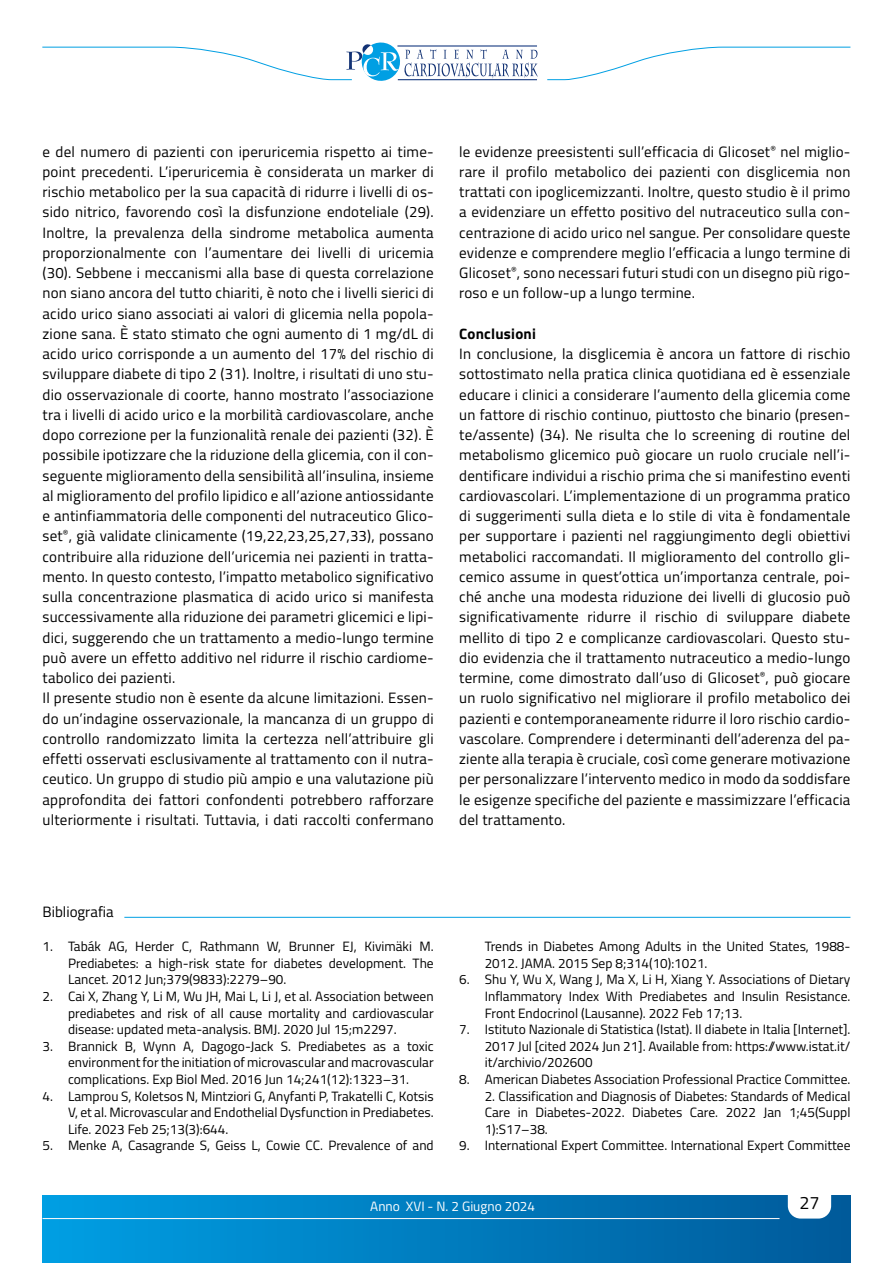
<style>
.page{position:relative;width:893px;height:1263px;background:#fff}
.page>*{position:absolute;margin:0;border:0;box-sizing:border-box;transform-origin:0 0}
.t1{font:18px "Titillium";color:#000}
.t2{font:15px/20.2px "Titillium";letter-spacing:.015em;color:#000;text-align:justify}
.t3{font:700 15px "Titillium";letter-spacing:.015em;color:#000}
.t4{font:13.5px/16.6px "Titillium";color:#000;text-align:justify}
.t5{font:13.5px "Titillium";color:#fff}
</style>
<div class="page">
<div style="left:43px;top:1195px;width:807px;height:68px;background:linear-gradient(to right,#019fe3,#015a9a)"></div>
<svg style="left:788px;top:1195px;width:43px;height:23px"></svg>
<hr style="left:43px;top:1218px;width:736px;height:1px;background:#fff">
<svg style="left:547px;top:46px;width:304px;height:34px"></svg>
<svg style="left:42px;top:42px;width:496px;height:39px"></svg>
<hr style="left:124px;top:917px;width:726px;height:1px;background:#009fe3">
<p class="t2" style="left:43px;top:141px;width:393px;text-align:left">e del numero di pazienti con iperuricemia rispetto ai time&shy;point precedenti. L’iperuricemia è considerata un marker di rischio metabolico per la sua capacità di ridurre i livelli di os&shy;sido nitrico, favorendo così la disfunzione endoteliale (29).<br>Inoltre, la prevalenza della sindrome metabolica aumenta proporzionalmente con l’aumentare dei livelli di uricemia (30). Sebbene i meccanismi alla base di questa correlazione non siano ancora del tutto chiariti, è noto che i livelli sierici di acido urico siano associati ai valori di glicemia nella popola&shy;zione sana. È stato stimato che ogni aumento di 1 mg/dL di acido urico corrisponde a un aumento del 17% del rischio di sviluppare diabete di tipo 2 (31). Inoltre, i risultati di uno stu&shy;dio osservazionale di coorte, hanno mostrato l’associazione tra i livelli di acido urico e la morbilità cardiovascolare, anche dopo correzione per la funzionalità renale dei pazienti (32). È possibile ipotizzare che la riduzione della glicemia, con il con&shy;seguente miglioramento della sensibilità all’insulina, insieme al miglioramento del profilo lipidico e all’azione antiossidante e antinfiammatoria delle componenti del nutraceutico Glico&shy;set<sup>®</sup>, già validate clinicamente (19,22,23,25,27,33), possano contribuire alla riduzione dell’uricemia nei pazienti in tratta&shy;mento. In questo contesto, l’impatto metabolico significativo sulla concentrazione plasmatica di acido urico si manifesta successivamente alla riduzione dei parametri glicemici e lipi&shy;dici, suggerendo che un trattamento a medio-lungo termine può avere un effetto additivo nel ridurre il rischio cardiome&shy;tabolico dei pazienti.<br>Il presente studio non è esente da alcune limitazioni. Essen&shy;do un’indagine osservazionale, la mancanza di un gruppo di controllo randomizzato limita la certezza nell’attribuire gli effetti osservati esclusivamente al trattamento con il nutra&shy;ceutico. Un gruppo di studio più ampio e una valutazione più approfondita dei fattori confondenti potrebbero rafforzare ulteriormente i risultati. Tuttavia, i dati raccolti confermano</p>
<p class="t2" style="left:459px;top:141px;width:393px">le evidenze preesistenti sull’efficacia di Glicoset<sup>®</sup> nel miglio&shy;rare il profilo metabolico dei pazienti con disglicemia non trattati con ipoglicemizzanti. Inoltre, questo studio è il primo a evidenziare un effetto positivo del nutraceutico sulla con&shy;centrazione di acido urico nel sangue. Per consolidare queste evidenze e comprendere meglio l’efficacia a lungo termine di Glicoset<sup>®</sup>, sono necessari futuri studi con un disegno più rigo&shy;roso e un follow-up a lungo termine.</p>
<p class="t3" style="left:459px;top:322px;width:78px">Conclusioni</p>
<p class="t2" style="left:459px;top:343px;width:393px">In conclusione, la disglicemia è ancora un fattore di rischio sottostimato nella pratica clinica quotidiana ed è essenziale educare i clinici a considerare l’aumento della glicemia come un fattore di rischio continuo, piuttosto che binario (presen&shy;te/assente) (34). Ne risulta che lo screening di routine del metabolismo glicemico può giocare un ruolo cruciale nell’i&shy;dentificare individui a rischio prima che si manifestino eventi cardiovascolari. L’implementazione di un programma pratico di suggerimenti sulla dieta e lo stile di vita è fondamentale per supportare i pazienti nel raggiungimento degli obiettivi metabolici raccomandati. Il miglioramento del controllo gli&shy;cemico assume in quest’ottica un’importanza centrale, poi&shy;ché anche una modesta riduzione dei livelli di glucosio può significativamente ridurre il rischio di sviluppare diabete mellito di tipo 2 e complicanze cardiovascolari. Questo stu&shy;dio evidenzia che il trattamento nutraceutico a medio-lungo termine, come dimostrato dall’uso di Glicoset<sup>®</sup>, può giocare un ruolo significativo nel migliorare il profilo metabolico dei pazienti e contemporaneamente ridurre il loro rischio cardio&shy;vascolare. Comprendere i determinanti dell’aderenza del pa&shy;ziente alla terapia è cruciale, così come generare motivazione per personalizzare l’intervento medico in modo da soddisfare le esigenze specifiche del paziente e massimizzare l’efficacia del trattamento.</p>
<p class="t2" style="left:43px;top:901px;width:73px">Bibliografia</p>
<p class="t4" style="left:68px;top:937px;width:367px;text-indent:-26px">1. Tabák AG, Herder C, Rathmann W, Brunner EJ, Kivimäki M.<br>Prediabetes: a high-risk state for diabetes development. The Lancet. 2012 Jun;379(9833):2279–90.</p>
<p class="t4" style="left:68px;top:987px;width:367px;text-indent:-26px">2. Cai X, Zhang Y, Li M, Wu JH, Mai L, Li J, et al. Association between prediabetes and risk of all cause mortality and cardiovascular disease: updated meta-analysis. BMJ. 2020 Jul 15;m2297.</p>
<p class="t4" style="left:68px;top:1037px;width:367px;text-indent:-26px">3. Brannick B, Wynn A, Dagogo-Jack S. Prediabetes as a toxic environment for the initiation of microvascular and macrovascular complications. Exp Biol Med. 2016 Jun 14;241(12):1323–31.</p>
<p class="t4" style="left:68px;top:1087px;width:367px;text-indent:-26px">4. Lamprou S, Koletsos N, Mintziori G, Anyfanti P, Trakatelli C, Kotsis V, et al. Microvascular and Endothelial Dysfunction in Prediabetes.<br>Life. 2023 Feb 25;13(3):644.</p>
<p class="t4" style="left:43px;top:1137px;width:393px">5. Menke A, Casagrande S, Geiss L, Cowie CC. Prevalence of and</p>
<p class="t4" style="left:485px;top:937px;width:367px">Trends in Diabetes Among Adults in the United States, 1988-<br>2012. JAMA. 2015 Sep 8;314(10):1021.</p>
<p class="t4" style="left:485px;top:971px;width:367px;text-indent:-26px">6. Shu Y, Wu X, Wang J, Ma X, Li H, Xiang Y. Associations of Dietary Inflammatory Index With Prediabetes and Insulin Resistance.<br>Front Endocrinol (Lausanne). 2022 Feb 17;13.</p>
<p class="t4" style="left:485px;top:1020px;width:367px;text-indent:-26px">7. Istituto Nazionale di Statistica (Istat). Il diabete in Italia [Internet].<br>2017 Jul [cited 2024 Jun 21]. Available from: https://www.istat.it/ it/archivio/202600</p>
<p class="t4" style="left:459px;top:1070px;width:393px">8. American Diabetes Association Professional Practice Committee.</p>
<p class="t4" style="left:485px;top:1087px;width:367px">2. Classification and Diagnosis of Diabetes: Standards of Medical Care in Diabetes-2022. Diabetes Care. 2022 Jan 1;45(Suppl 1):S17–38.</p>
<p class="t4" style="left:459px;top:1137px;width:393px">9. International Expert Committee. International Expert Committee</p>
<p class="t5" style="left:370px;top:1196px;width:166px">Anno XVI - N. 2 Giugno 2024</p>
<p class="t1" style="left:799px;top:1189px;width:22px">27</p>
</div>
